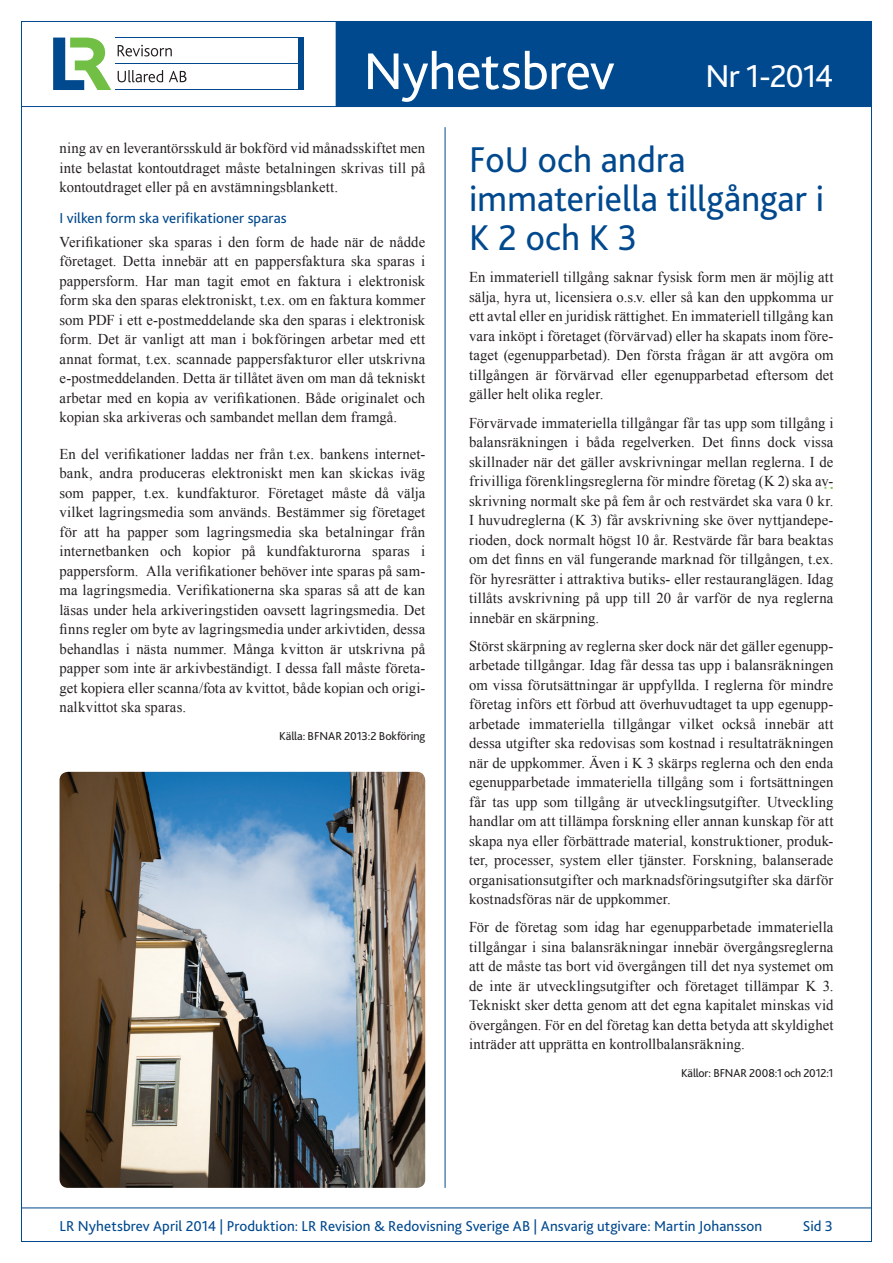
<style>
.page{position:relative;width:893px;height:1263px;background:#fff}
.page>*{position:absolute;margin:0;border:0;box-sizing:border-box;transform-origin:0 0}
.t1{font:54px "Bliss 2";letter-spacing:-.01em;color:#fff}
.t2{font:37.5px/39px "Bliss 2";letter-spacing:.005em;color:#01498e}
.t3{font:33px "Bliss 2";letter-spacing:-.035em;color:#fff}
.t4{font:15px/19.5px "Times New Roman";letter-spacing:.01em;color:#231f20;text-align:justify}
.t5{font:15px "Bliss 2";letter-spacing:.005em;color:#01498e}
.t6{font:12px "Bliss 2";letter-spacing:-.01em;color:#231f20}
</style>
<div class="page">
<hr style="left:21px;top:106px;width:851px;height:1px;background:#01498e">
<div style="left:336px;top:21px;width:536px;height:85px;background:#01498e"></div>
<hr style="left:21px;top:1208px;width:851px;height:1px;background:#01498e">
<hr style="left:445px;top:127px;width:1px;height:1061px;background:#01498e">
<img style="left:60px;top:772px;width:365px;height:416px">
<svg style="left:118px;top:45px;width:54px;height:11px"></svg>
<svg style="left:118px;top:70px;width:45px;height:12px"></svg>
<svg style="left:169px;top:71px;width:17px;height:11px"></svg>
<div style="left:299px;top:38px;width:5px;height:52px;background:#01498e"></div>
<svg style="left:53px;top:38px;width:58px;height:52px"></svg>
<hr style="left:115px;top:38px;width:188px;height:1px;background:#01498e">
<hr style="left:115px;top:89px;width:188px;height:1px;background:#01498e">
<hr style="left:115px;top:63px;width:188px;height:1px;background:#01498e">
<h1 class="t1" style="left:364px;top:38px;width:253px">Nyhetsbrev</h1>
<h3 class="t3" style="left:706px;top:55px;width:129px">Nr 1-2014</h3>
<p class="t4" style="left:60px;top:138px;width:367px">ning av en leverantörsskuld är bokförd vid månadsskiftet men inte belastat kontoutdraget måste betalningen skrivas till på kontoutdraget eller på en avstämningsblankett.</p>
<p class="t5" style="left:60px;top:208px;width:229px">I vilken form ska verifikationer sparas</p>
<p class="t4" style="left:60px;top:232px;width:367px">Verifikationer ska sparas i den form de hade när de nådde företaget. Detta innebär att en pappersfaktura ska sparas i pappersform. Har man tagit emot en faktura i elektronisk form ska den sparas elektroniskt, t.ex. om en faktura kommer som PDF i ett e-postmeddelande ska den sparas i elektronisk form. Det är vanligt att man i bokföringen arbetar med ett annat format, t.ex. scannade pappersfakturor eller utskrivna e-postmeddelanden. Detta är tillåtet även om man då tekniskt arbetar med en kopia av verifikationen. Både originalet och kopian ska arkiveras och sambandet mellan dem framgå.</p>
<p class="t4" style="left:60px;top:444px;width:367px">En del verifikationer laddas ner från t.ex. bankens internet&shy;bank, andra produceras elektroniskt men kan skickas iväg som papper, t.ex. kundfakturor. Företaget måste då välja vilket lagringsmedia som används. Bestämmer sig företaget för att ha papper som lagringsmedia ska betalningar från internetbanken och kopior på kundfakturorna sparas i pappersform. Alla verifikationer behöver inte sparas på sam&shy;ma lagringsmedia. Verifikationerna ska sparas så att de kan läsas under hela arkiveringstiden oavsett lagringsmedia. Det finns regler om byte av lagringsmedia under arkivtiden, dessa behandlas i nästa nummer. Många kvitton är utskrivna på papper som inte är arkivbeständigt. I dessa fall måste företa&shy;get kopiera eller scanna/fota av kvittot, både kopian och origi&shy;nalkvittot ska sparas.</p>
<p class="t6" style="left:279px;top:728px;width:147px">Källa: BFNAR 2013:2 Bokföring</p>
<h2 class="t2" style="left:469px;top:139px;width:357px">FoU och andra immateriella tillgångar i<br>K 2 och K 3</h2>
<p class="t4" style="left:469px;top:267px;width:366px">En immateriell tillgång saknar fysisk form men är möjlig att sälja, hyra ut, licensiera o.s.v. eller så kan den uppkomma ur ett avtal eller en juridisk rättighet. En immateriell tillgång kan vara inköpt i företaget (förvärvad) eller ha skapats inom före&shy;taget (egenupparbetad). Den första frågan är att avgöra om tillgången är förvärvad eller egenupparbetad eftersom det gäller helt olika regler.</p>
<p class="t4" style="left:469px;top:412px;width:366px">Förvärvade immateriella tillgångar får tas upp som tillgång i balansräkningen i båda regelverken. Det finns dock vissa skillnader när det gäller avskrivningar mellan reglerna. I de frivilliga förenklingsreglerna för mindre företag (K 2) ska av&shy;skrivning normalt ske på fem år och restvärdet ska vara 0 kr.<br>I huvudreglerna (K 3) får avskrivning ske över nyttjandepe&shy;rioden, dock normalt högst 10 år. Restvärde får bara beaktas om det finns en väl fungerande marknad för tillgången, t.ex. för hyresrätter i attraktiva butiks- eller restauranglägen. Idag tillåts avskrivning på upp till 20 år varför de nya reglerna innebär en skärpning.</p>
<p class="t4" style="left:469px;top:635px;width:366px">Störst skärpning av reglerna sker dock när det gäller egenupp&shy;arbetade tillgångar. Idag får dessa tas upp i balansräkningen om vissa förutsättningar är uppfyllda. I reglerna för mindre företag införs ett förbud att överhuvudtaget ta upp egenupp&shy;arbetade immateriella tillgångar vilket också innebär att dessa utgifter ska redovisas som kostnad i resultaträkningen när de uppkommer. Även i K 3 skärps reglerna och den enda egenupparbetade immateriella tillgång som i fortsättningen får tas upp som tillgång är utvecklingsutgifter. Utveckling handlar om att tillämpa forskning eller annan kunskap för att skapa nya eller förbättrade material, konstruktioner, produk&shy;ter, processer, system eller tjänster. Forskning, balanserade organisationsutgifter och marknadsföringsutgifter ska därför kostnadsföras när de uppkommer.</p>
<p class="t4" style="left:469px;top:917px;width:366px">För de företag som idag har egenupparbetade immateriella tillgångar i sina balansräkningar innebär övergångsreglerna att de måste tas bort vid övergången till det nya systemet om de inte är utvecklingsutgifter och företaget tillämpar K 3.<br>Tekniskt sker detta genom att det egna kapitalet minskas vid övergången. För en del företag kan detta betyda att skyldighet inträder att upprätta en kontrollbalansräkning.</p>
<p class="t6" style="left:681px;top:1066px;width:154px">Källor: BFNAR 2008:1 och 2012:1</p>
<p class="t5" style="left:60px;top:1217px;width:704px">LR Nyhetsbrev April 2014 | Produktion: LR Revision &amp; Redovisning Sverige AB | Ansvarig utgivare: Martin Johansson</p>
<p class="t5" style="left:803px;top:1217px;width:32px">Sid 3</p>
</div>
